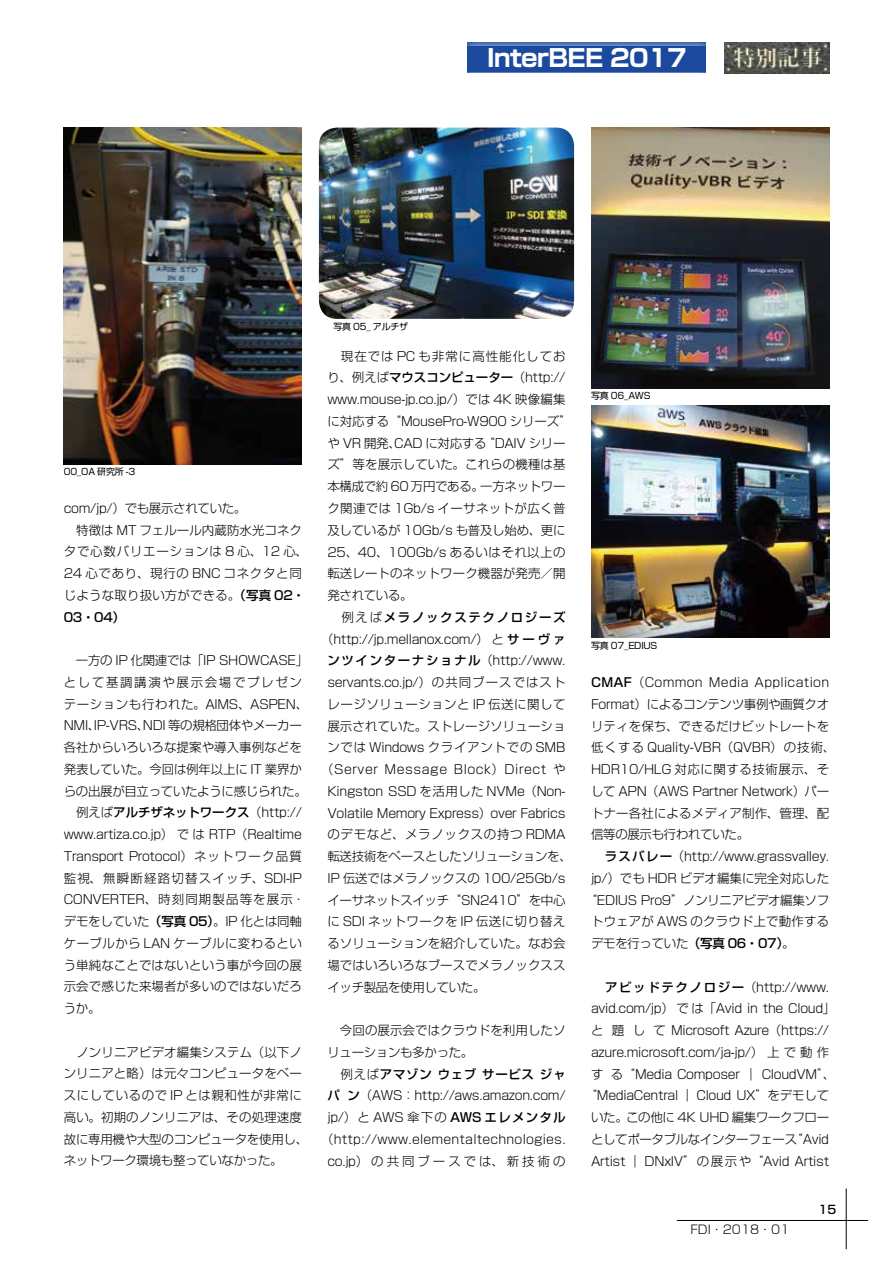
<style>
.page{position:relative;width:893px;height:1263px;background:#fff}
.page>*{position:absolute;margin:0;border:0;box-sizing:border-box;transform-origin:0 0}
.t1{font:700 24px "Shin Go Pro";letter-spacing:-.025em;color:#fff}
.t2{font:300 12.45px/21.8px "Shin Go Pro";letter-spacing:-.02em;color:#000}
.t3{font:300 12.45px/21.8px "Shin Go Pro";letter-spacing:.005em;color:#000}
.t4{font:300 12.45px/21.8px "Shin Go Pro";letter-spacing:.015em;color:#000}
.t5{font:300 12.45px "Shin Go Pro";letter-spacing:.01em;color:#000}
.t6{font:300 12.45px "Shin Go Pro";letter-spacing:.03em;color:#000}
.t7{font:300 12.45px "Shin Go Pro";color:#000}
.t8{font:300 12.45px "Shin Go Pro";letter-spacing:.035em;color:#000}
.t9{font:300 12.45px "Shin Go Pro";letter-spacing:.04em;color:#000}
.t10{font:300 12.45px "Shin Go Pro";letter-spacing:.06em;color:#000}
.t11{font:300 12.45px "Shin Go Pro";letter-spacing:.045em;color:#000}
.t12{font:300 12.45px "Shin Go Pro";letter-spacing:.055em;color:#000}
.t13{font:300 12.45px "Shin Go Pro";letter-spacing:.24em;color:#000}
.t14{font:300 12.45px "Shin Go Pro";letter-spacing:.08em;color:#000}
.t15{font:500 12.45px "Shin Go Pro";letter-spacing:.135em;color:#000}
.t16{font:500 12.45px "Shin Go Pro";letter-spacing:.055em;color:#000}
.t17{font:300 12px "Shin Go Pro";color:#000}
.t18{font:500 11.7px "Shin Go Pro";color:#000}
.t19{font:9px "Shin Go Pro";letter-spacing:-.025em;color:#000}
.s1{font-weight:500}
.s2{font-weight:300}
</style>
<div class="page">
<hr style="left:677px;top:1220px;width:191px;height:1px;background:#000">
<hr style="left:846px;top:1188px;width:1px;height:61px;background:#000">
<img style="left:724px;top:43px;width:105px;height:30px">
<div style="left:458px;top:36px;width:257px;height:45px;background:#fff;opacity:.75"></div>
<div style="left:468px;top:46px;width:238px;height:25px;background:#1b499e"></div>
<img style="left:64px;top:128px;width:238px;height:336px">
<img style="left:319px;top:128px;width:255px;height:191px">
<img style="left:591px;top:128px;width:238px;height:260px">
<img style="left:591px;top:405px;width:238px;height:233px">
<h1 class="t1" style="left:487px;top:39px;width:201px">InterBEE 2017</h1>
<p class="t19" style="left:64px;top:464px;width:73px">00_OA 研究所 -3</p>
<p class="t4" style="left:64px;top:496px;width:246px">com/jp/）でも展示されていた。<br>　特徴は MT フェルール内蔵防水光コネクタで心数バリエーションは 8 心、12 心、<br>24 心であり、現行の BNC コネクタと同じような取り扱い方ができる。<span class="s1">（写真 02・<br>03・04）</span></p>
<p class="t2" style="left:64px;top:648px;width:246px">　一方の IP 化関連では「IP SHOWCASE」として基調講演や展示会場でプレゼンテーションも行われた。AIMS、ASPEN、<br>NMI、IP-VRS、NDI 等の規格団体やメーカー各社からいろいろな提案や導入事例などを発表していた。今回は例年以上に IT 業界からの出展が目立っていたように感じられた。　例えば<span class="s1">アルチザネットワークス</span>（http:// www.artiza.co.jp）では RTP（Realtime<br>Transport Protocol）ネットワーク品質監視、無瞬断経路切替スイッチ、SDI-IP<br>CONVERTER、時刻同期製品等を展示・デモをしていた<span class="s1">（写真 05）</span>。IP 化とは同軸ケーブルから LAN ケーブルに変わるという単純なことではないという事が今回の展示会で感じた来場者が多いのではないだろうか。</p>
<p class="t3" style="left:64px;top:1039px;width:246px">　ノンリニアビデオ編集システム（以下ノンリニアと略）は元々コンピュータをベースにしているので IP とは親和性が非常に高い。初期のノンリニアは、その処理速度故に専用機や大型のコンピュータを使用し、ネットワーク環境も整っていなかった。</p>
<p class="t19" style="left:333px;top:319px;width:76px">写真 05_ アルチザ</p>
<p class="t14" style="left:327px;top:346px;width:240px">　現在では PC も非常に高性能化してお</p>
<p class="t2" style="left:327px;top:365px;width:240px">り、例えば<span class="s1">マウスコンピューター</span>（http://</p>
<p class="t2" style="left:327px;top:387px;width:240px">www.mouse-jp.co.jp/）では 4K 映像編集</p>
<p class="t2" style="left:327px;top:409px;width:246px">に対応する“MousePro-W900 シリーズ”</p>
<p class="t2" style="left:327px;top:431px;width:240px">や VR 開発、CAD に対応する“DAIV シリー</p>
<p class="t5" style="left:327px;top:454px;width:240px">ズ”等を展示していた。これらの機種は基</p>
<p class="t2" style="left:327px;top:474px;width:240px">本構成で約 60 万円である。一方ネットワー</p>
<p class="t6" style="left:327px;top:498px;width:240px">ク関連では 1Gb/s イーサネットが広く普</p>
<p class="t2" style="left:327px;top:518px;width:240px">及しているが 10Gb/s も普及し始め、更に</p>
<p class="t8" style="left:327px;top:541px;width:240px">25、40、100Gb/s あるいはそれ以上の</p>
<p class="t3" style="left:327px;top:561px;width:240px">転送レートのネットワーク機器が発売／開</p>
<p class="t2" style="left:327px;top:583px;width:87px">発されている。</p>
<p class="t15" style="left:327px;top:607px;width:240px"><span class="s2">　例えば</span>メラノックステクノロジーズ</p>
<p class="t2" style="left:321px;top:626px;width:246px">（http://jp.mellanox.com/）と<span class="s1">サーヴァ</span></p>
<p class="t2" style="left:327px;top:648px;width:240px"><span class="s1">ンツインターナショナル</span>（http://www.</p>
<p class="t6" style="left:327px;top:672px;width:240px">servants.co.jp/）の共同ブースではスト</p>
<p class="t11" style="left:327px;top:694px;width:240px">レージソリューションと IP 伝送に関して</p>
<p class="t5" style="left:327px;top:715px;width:240px">展示されていた。ストレージソリューショ</p>
<p class="t10" style="left:327px;top:737px;width:240px">ンでは Windows クライアントでの SMB</p>
<p class="t9" style="left:321px;top:759px;width:246px">（Server Message Block）Direct や</p>
<p class="t2" style="left:327px;top:779px;width:240px">Kingston SSD を活用した NVMe（Non-</p>
<p class="t2" style="left:327px;top:800px;width:240px">Volatile Memory Express）over Fabrics</p>
<p class="t12" style="left:327px;top:824px;width:240px">のデモなど、メラノックスの持つ RDMA</p>
<p class="t2" style="left:327px;top:844px;width:246px">転送技術をベースとしたソリューションを、</p>
<p class="t7" style="left:327px;top:868px;width:240px">IP 伝送ではメラノックスの 100/25Gb/s</p>
<p class="t2" style="left:327px;top:887px;width:240px">イーサネットスイッチ“SN2410”を中心</p>
<p class="t8" style="left:327px;top:911px;width:240px">に SDI ネットワークを IP 伝送に切り替え</p>
<p class="t5" style="left:327px;top:933px;width:240px">るソリューションを紹介していた。なお会</p>
<p class="t3" style="left:327px;top:953px;width:240px">場ではいろいろなブースでメラノックスス</p>
<p class="t2" style="left:327px;top:974px;width:160px">イッチ製品を使用していた。</p>
<p class="t3" style="left:327px;top:1018px;width:240px">　今回の展示会ではクラウドを利用したソ</p>
<p class="t2" style="left:327px;top:1040px;width:147px">リューションも多かった。</p>
<p class="t16" style="left:327px;top:1063px;width:240px"><span class="s2">　例えば</span>アマゾン ウェブ サービス ジャ</p>
<p class="t2" style="left:327px;top:1083px;width:240px"><span class="s1">パ ン</span>（AWS：http://aws.amazon.com/</p>
<p class="t2" style="left:327px;top:1105px;width:240px">jp/）と AWS 傘下の <span class="s1">AWS エレメンタル</span></p>
<p class="t4" style="left:321px;top:1127px;width:246px">（http://www.elementaltechnologies.</p>
<p class="t13" style="left:327px;top:1150px;width:240px">co.jp）の共同ブースでは、新技術の</p>
<p class="t19" style="left:591px;top:388px;width:61px">写真 06_AWS</p>
<p class="t19" style="left:591px;top:638px;width:68px">写真 07_EDIUS</p>
<p class="t2" style="left:591px;top:670px;width:246px"><span class="s1">CMAF</span>（Common Media Application<br>Format）によるコンテンツ事例や画質クオリティを保ち、できるだけビットレートを低くする Quality-VBR（QVBR）の技術、<br>HDR10/HLG 対応に関する技術展示、そして APN（AWS Partner Network）パートナー各社によるメディア制作、管理、配信等の展示も行われていた。</p>
<p class="t2" style="left:605px;top:844px;width:226px"><span class="s1">ラスバレー</span>（http://www.grassvalley.</p>
<p class="t7" style="left:591px;top:868px;width:240px">jp/）でも HDR ビデオ編集に完全対応した</p>
<p class="t2" style="left:585px;top:887px;width:246px">“EDIUS Pro9”ノンリニアビデオ編集ソフ</p>
<p class="t4" style="left:591px;top:909px;width:240px">トウェアが AWS のクラウド上で動作する</p>
<p class="t2" style="left:591px;top:931px;width:205px">デモを行っていた<span class="s1">（写真 06・07）</span>。</p>
<p class="t2" style="left:605px;top:974px;width:226px"><span class="s1">アビッドテクノロジー</span>（http://www.</p>
<p class="t2" style="left:591px;top:996px;width:246px">avid.com/jp）では「Avid in the Cloud」</p>
<p class="t2" style="left:591px;top:1018px;width:240px">と 題 し て Microsoft Azure（https://</p>
<p class="t2" style="left:591px;top:1040px;width:240px">azure.microsoft.com/ja-jp/）上で動作</p>
<p class="t2" style="left:591px;top:1061px;width:246px">する“Media Composer ｜ CloudVM”、</p>
<p class="t2" style="left:585px;top:1083px;width:246px">“MediaCentral ｜ Cloud UX”をデモして</p>
<p class="t2" style="left:591px;top:1105px;width:240px">いた。この他に 4K UHD 編集ワークフロー</p>
<p class="t2" style="left:591px;top:1127px;width:240px">としてポータブルなインターフェース“Avid</p>
<p class="t2" style="left:591px;top:1148px;width:240px">Artist ｜ DNxIV”の展示や“Avid Artist</p>
<p class="t17" style="left:690px;top:1219px;width:101px">FDI・2018・01</p>
<p class="t18" style="left:818px;top:1200px;width:19px">15</p>
</div>
